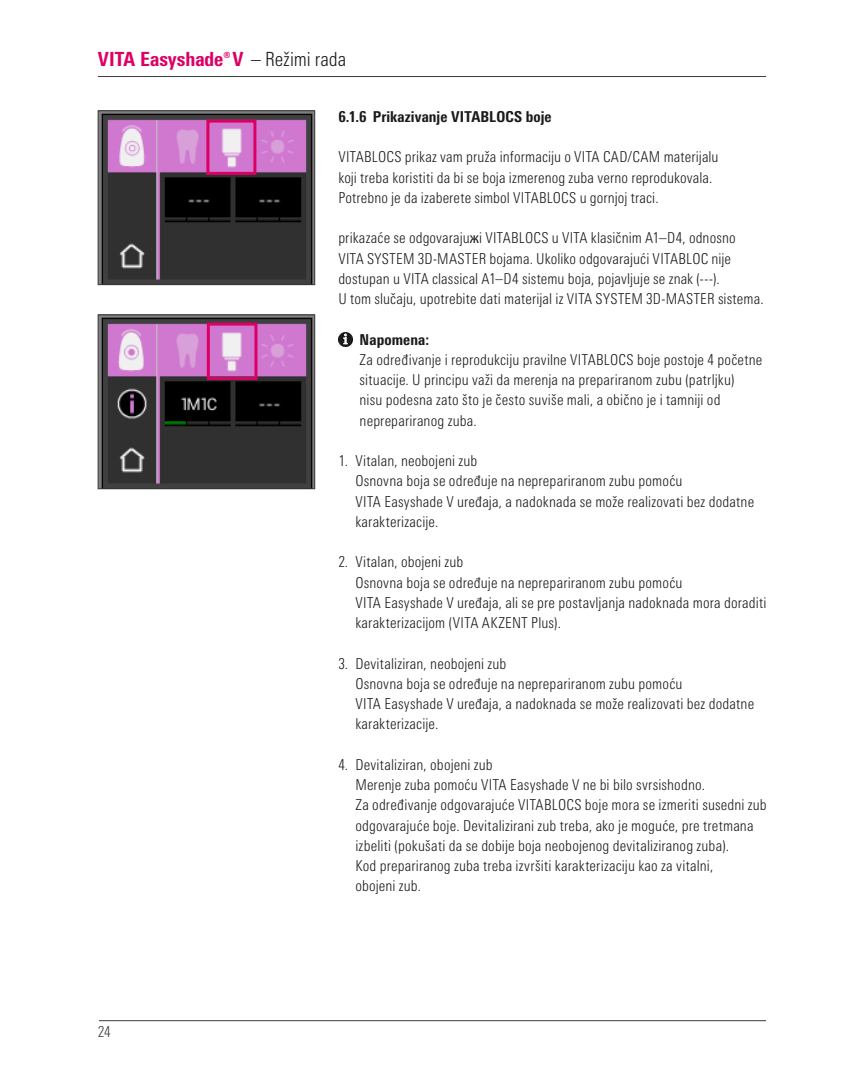
<style>
.page{position:relative;width:864px;height:1080px;background:#fff}
.page>*{position:absolute;margin:0;border:0;box-sizing:border-box;transform-origin:0 0}
.t1{font:800 condensed 19.5px "Univers Next Pro";color:#dd0064}
.t2{font:300 condensed 15px/20.2px "Univers Next Pro";letter-spacing:.01em;color:#1a1a1a}
.t3{font:800 condensed 15px "Univers Next Pro";letter-spacing:.005em;color:#1a1a1a}
.t4{font:300 condensed 15px "Univers Next Pro";color:#3b3b3a}
.s1{font-size:16.5px}
.s2{font-weight:300;color:#1a1a1a}
.s3{font-family:"Myriad Pro";font-weight:400;font-size:15.75px}
</style>
<div class="page">
<hr style="left:98px;top:76px;width:667px;height:1px;background:#3b3b3a">
<hr style="left:99px;top:1020px;width:666px;height:1px;background:#3b3b3a">
<img style="left:100px;top:113px;width:213px;height:170px">
<div style="left:98px;top:111px;width:217px;height:174px;border:1px solid #3b3b3a"></div>
<div style="left:206px;top:120px;width:50px;height:55px;border:3px solid #dd0064"></div>
<img style="left:100px;top:317px;width:213px;height:170px">
<div style="left:98px;top:315px;width:217px;height:174px;border:1px solid #3b3b3a"></div>
<div style="left:207px;top:323px;width:50px;height:57px;border:3px solid #dd0064"></div>
<img style="left:338px;top:332px;width:14px;height:14px">
<h1 class="t1" style="left:98px;top:47px;width:250px">VITA Easyshade<span class="s1">®</span>V <span class="s2">– Režimi rada</span></h1>
<p class="t4" style="left:98px;top:1023px;width:14px">24</p>
<p class="t3" style="left:338px;top:107px;width:215px">6.1.6 Prikazivanje VITABLOCS boje</p>
<p class="t2" style="left:338px;top:147px;width:381px">VITABLOCS prikaz vam pruža informaciju o VITA CAD/CAM materijalu koji treba koristiti da bi se boja izmerenog zuba verno reprodukovala.<br>Potrebno je da izaberete simbol VITABLOCS u gornjoj traci.</p>
<p class="t2" style="left:338px;top:228px;width:426px">prikazaće se odgovaraju<span class="s3">ж</span>i VITABLOCS u VITA klasičnim A1–D4, odnosno VITA SYSTEM 3D-MASTER bojama. Ukoliko odgovarajući VITABLOC nije dostupan u VITA classical A1–D4 sistemu boja, pojavljuje se znak (---).<br>U tom slučaju, upotrebite dati materijal iz VITA SYSTEM 3D-MASTER sistema.</p>
<p class="t3" style="left:359px;top:330px;width:71px">Napomena:</p>
<p class="t2" style="left:359px;top:349px;width:404px">Za određivanje i reprodukciju pravilne VITABLOCS boje postoje 4 početne situacije. U principu važi da merenja na prepariranom zubu (patrljku)<br>nisu podesna zato što je često suviše mali, a obično je i tamniji od neprepariranog zuba.</p>
<p class="t2" style="left:355px;top:451px;width:400px;text-indent:-17px">1. Vitalan, neobojeni zub<br>Osnovna boja se određuje na neprepariranom zubu pomoću<br>VITA Easyshade V uređaja, a nadoknada se može realizovati bez dodatne karakterizacije.</p>
<p class="t2" style="left:355px;top:552px;width:412px;text-indent:-17px">2. Vitalan, obojeni zub<br>Osnovna boja se određuje na neprepariranom zubu pomoću<br>VITA Easyshade V uređaja, ali se pre postavljanja nadoknada mora doraditi karakterizacijom (VITA AKZENT Plus).</p>
<p class="t2" style="left:355px;top:653px;width:400px;text-indent:-17px">3. Devitaliziran, neobojeni zub<br>Osnovna boja se određuje na neprepariranom zubu pomoću<br>VITA Easyshade V uređaja, a nadoknada se može realizovati bez dodatne karakterizacije.</p>
<p class="t2" style="left:355px;top:754px;width:413px;text-indent:-17px">4. Devitaliziran, obojeni zub<br>Merenje zuba pomoću VITA Easyshade V ne bi bilo svrsishodno.<br>Za određivanje odgovarajuće VITABLOCS boje mora se izmeriti susedni zub odgovarajuće boje. Devitalizirani zub treba, ako je moguće, pre tretmana izbeliti (pokušati da se dobije boja neobojenog devitaliziranog zuba).<br>Kod prepariranog zuba treba izvršiti karakterizaciju kao za vitalni,<br>obojeni zub.</p>
</div>
